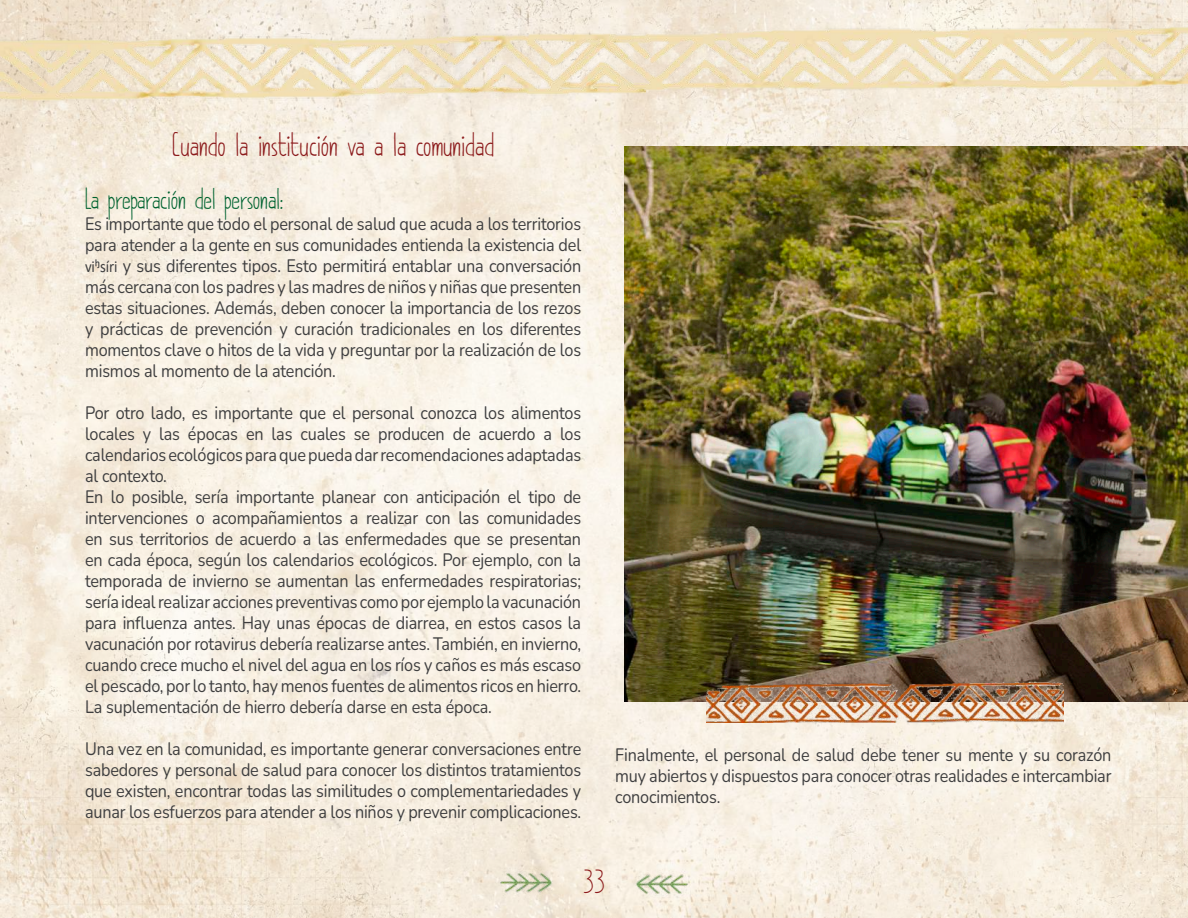
<style>
.page{position:relative;width:1188px;height:918px;background:#fff}
.page>*{position:absolute;margin:0;border:0;box-sizing:border-box;transform-origin:0 0}
.t1{font:30px "DK Pimpernel";color:#8c1a1b}
.t2{font:27px "DK Pimpernel";letter-spacing:-.005em;color:#006330}
.t3{font:18px/21px "Nunito";letter-spacing:-.01em;color:#3e3e3f;text-align:justify;scale:.9 1}
.s1{font-family:"Calibri";font-size:16.5px}
</style>
<div class="page">
<img style="left:0;top:0;width:1188px;height:918px">
<img style="left:491px;top:869px;width:62px;height:28px">
<img style="left:635px;top:869px;width:62px;height:28px">
<img style="left:624px;top:147px;width:564px;height:554px">
<img style="left:554px;top:22px;width:634px;height:91px">
<img style="left:0;top:33px;width:645px;height:91px">
<img style="left:706px;top:680px;width:357px;height:43px">
<h1 class="t1" style="left:172px;top:128px;width:324px">Cuando la institución va a la comunidad</h1>
<h2 class="t2" style="left:85px;top:184px;width:200px">La preparación del personal:</h2>
<p class="t3" style="left:85px;top:213px;width:553px">Es importante que todo el personal de salud que acuda a los territorios para atender a la gente en sus comunidades entienda la existencia del <span class="s1">viꭜsíri</span> y sus diferentes tipos. Esto permitirá entablar una conversación más cercana con los padres y las madres de niños y niñas que presenten estas situaciones. Además, deben conocer la importancia de los rezos y prácticas de prevención y curación tradicionales en los diferentes momentos clave o hitos de la vida y preguntar por la realización de los mismos al momento de la atención.</p>
<p class="t3" style="left:85px;top:402px;width:553px;text-align:left">Por otro lado, es importante que el personal conozca los alimentos locales y las épocas en las cuales se producen de acuerdo a los calendarios ecológicos para que pueda dar recomendaciones adaptadas al contexto.<br>En lo posible, sería importante planear con anticipación el tipo de intervenciones o acompañamientos a realizar con las comunidades en sus territorios de acuerdo a las enfermedades que se presentan en cada época, según los calendarios ecológicos. Por ejemplo, con la temporada de invierno se aumentan las enfermedades respiratorias; sería ideal realizar acciones preventivas como por ejemplo la vacunación para influenza antes. Hay unas épocas de diarrea, en estos casos la vacunación por rotavirus debería realizarse antes. También, en invierno, cuando crece mucho el nivel del agua en los ríos y caños es más escaso el pescado, por lo tanto, hay menos fuentes de alimentos ricos en hierro.<br>La suplementación de hierro debería darse en esta época.</p>
<p class="t3" style="left:85px;top:738px;width:553px">Una vez en la comunidad, es importante generar conversaciones entre sabedores y personal de salud para conocer los distintos tratamientos que existen, encontrar todas las similitudes o complementariedades y aunar los esfuerzos para atender a los niños y prevenir complicaciones.</p>
<p class="t3" style="left:615px;top:743px;width:553px">Finalmente, el personal de salud debe tener su mente y su corazón muy abiertos y dispuestos para conocer otras realidades e intercambiar conocimientos.</p>
<h1 class="t1" style="left:583px;top:865px;width:23px">33</h1>
</div>
